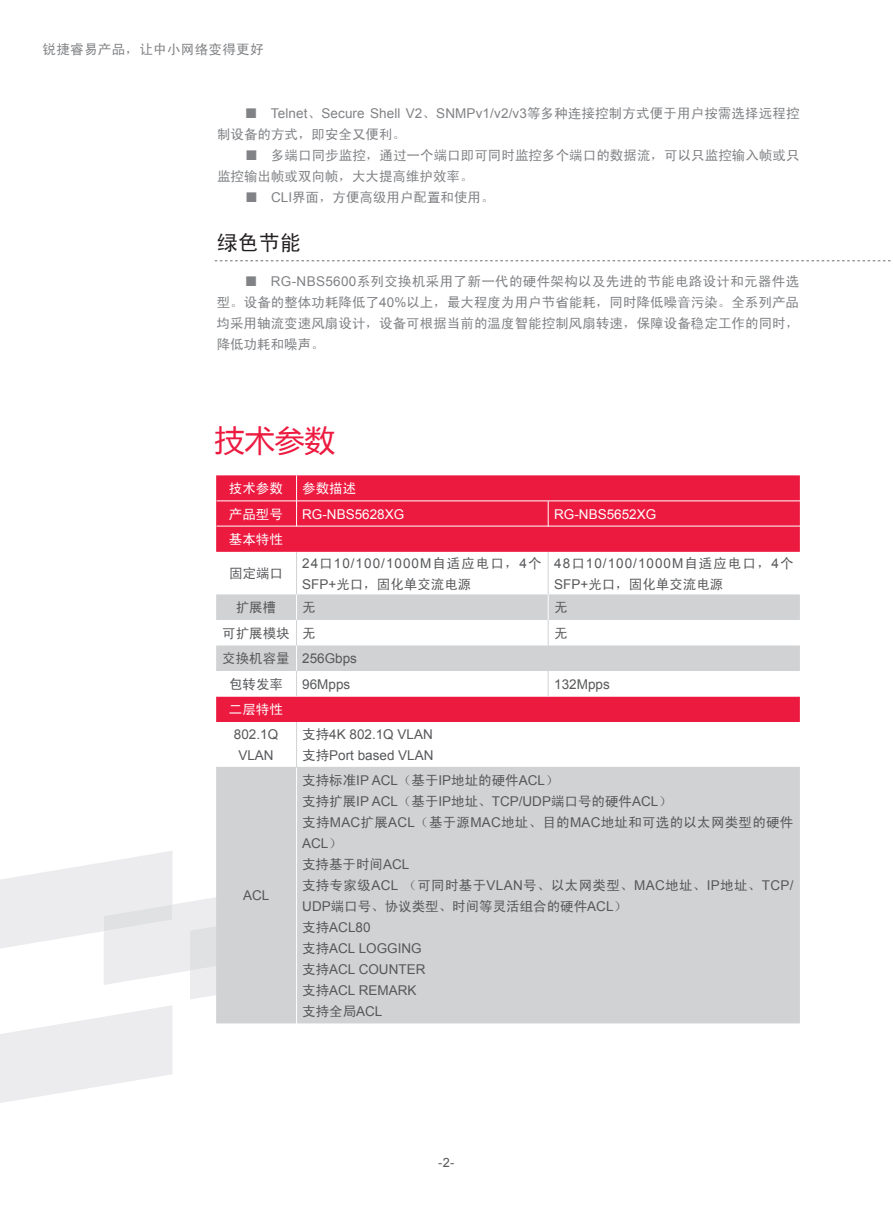
<style>
.page{position:relative;width:893px;height:1212px;background:#fff}
.page>*{position:absolute;margin:0;border:0;box-sizing:border-box;transform-origin:0 0}
.t1{font:30px "Microsoft Ya Hei";color:#ed1a40}
.t2{font:21px "Sim Hei";color:#231f20}
.t3{font:13.5px/21px "Sim Hei";letter-spacing:.005em;color:#808285}
.t4{font:13.5px/21px "Sim Hei";color:#57585a}
.t5{font:13.5px/21px "Arial";color:#57585a}
.t6{font:13.5px/21px "Sim Hei";letter-spacing:.02em;color:#57585a}
.t7{font:13.5px "Arial";letter-spacing:.01em;color:#808285}
.t8{font:13.5px "Arial";letter-spacing:.075em;color:#57585a}
.t9{font:13.5px "Arial";color:#fff}
.t10{font:13.5px "Sim Hei";color:#fff}
.t11{font:13.5px "Sim Hei";letter-spacing:.025em;color:#808285}
.t12{font:12.75px "Arial";color:#57585a}
.s1{font-family:"Sim Hei"}
.s2{font-family:"Arial"}
</style>
<div class="page">
<svg style="left:0;top:1005px;width:172px;height:98px"></svg>
<svg style="left:0;top:851px;width:216px;height:148px"></svg>
<svg style="left:215px;top:260px;width:676px;height:1px"></svg>
<div style="left:216px;top:475px;width:584px;height:77px;background:#ed1a40"></div>
<svg style="left:216px;top:594px;width:584px;height:429px;fill:#d1d2d4"></svg>
<hr style="left:296px;top:552px;width:1px;height:144px;background:#d1d2d4">
<hr style="left:296px;top:722px;width:1px;height:45px;background:#d1d2d4">
<hr style="left:296px;top:767px;width:1px;height:257px;background:#fff">
<hr style="left:296px;top:475px;width:1px;height:51px;background:#fff">
<svg style="left:296px;top:594px;width:1px;height:26px"></svg>
<hr style="left:548px;top:552px;width:1px;height:42px;background:#d1d2d4">
<svg style="left:548px;top:594px;width:1px;height:51px"></svg>
<svg style="left:548px;top:671px;width:1px;height:25px"></svg>
<svg style="left:548px;top:501px;width:1px;height:25px"></svg>
<svg style="left:296px;top:645px;width:1px;height:26px"></svg>
<hr style="left:217px;top:500px;width:583px;height:1px;background:#fff">
<hr style="left:217px;top:526px;width:583px;height:1px;background:#fff">
<p class="t11" style="left:43px;top:43px;width:223px">锐捷睿易产品，让中小网络变得更好</p>
<p class="t7" style="left:244px;top:104px;width:557px"><span class="s1">■</span> Telnet<span class="s1">、</span>Secure Shell V2<span class="s1">、</span>SNMPv1/v2/v3<span class="s1">等多种连接控制方式便于用户按需选择远程控</span></p>
<p class="t3" style="left:217px;top:124px;width:190px">制设备的方式，即安全又便利。</p>
<p class="t3" style="left:217px;top:145px;width:584px;text-indent:28px">■ 多端口同步监控，通过一个端口即可同时监控多个端口的数据流，可以只监控输入帧或只监控输出帧或双向帧，大大提高维护效率。</p>
<p class="t3" style="left:245px;top:187px;width:251px">■ <span class="s2">CLI</span>界面，方便高级用户配置和使用。</p>
<h2 class="t2" style="left:217px;top:232px;width:85px">绿色节能</h2>
<p class="t3" style="left:216px;top:271px;width:584px;text-align:justify;text-indent:28px">■ <span class="s2">RG-NBS5600</span>系列交换机采用了新一代的硬件架构以及先进的节能电路设计和元器件选型。设备的整体功耗降低了<span class="s2">40%</span>以上，最大程度为用户节省能耗，同时降低噪音污染。全系列产品均采用轴流变速风扇设计，设备可根据当前的温度智能控制风扇转速，保障设备稳定工作的同时，降低功耗和噪声。</p>
<h1 class="t1" style="left:215px;top:420px;width:121px">技术参数</h1>
<p class="t10" style="left:229px;top:481px;width:55px">技术参数</p>
<p class="t10" style="left:302px;top:481px;width:55px">参数描述</p>
<p class="t10" style="left:229px;top:507px;width:55px">产品型号</p>
<p class="t9" style="left:302px;top:505px;width:104px">RG-NBS5628XG</p>
<p class="t9" style="left:554px;top:505px;width:104px">RG-NBS5652XG</p>
<p class="t10" style="left:229px;top:532px;width:55px">基本特性</p>
<p class="t4" style="left:229px;top:563px;width:55px">固定端口</p>
<p class="t8" style="left:302px;top:554px;width:241px">24<span class="s1">口</span>10/100/1000M<span class="s1">自适应电口，</span>4<span class="s1">个</span></p>
<p class="t4" style="left:302px;top:573px;width:171px"><span class="s2">SFP+</span>光口，固化单交流电源</p>
<p class="t8" style="left:554px;top:554px;width:241px">48<span class="s1">口</span>10/100/1000M<span class="s1">自适应电口，</span>4<span class="s1">个</span></p>
<p class="t4" style="left:554px;top:573px;width:171px"><span class="s2">SFP+</span>光口，固化单交流电源</p>
<p class="t4" style="left:236px;top:597px;width:42px">扩展槽</p>
<p class="t4" style="left:302px;top:597px;width:15px">无</p>
<p class="t4" style="left:554px;top:597px;width:15px">无</p>
<p class="t4" style="left:222px;top:622px;width:95px">可扩展模块 无</p>
<p class="t4" style="left:554px;top:622px;width:15px">无</p>
<p class="t5" style="left:222px;top:648px;width:136px"><span class="s1">交换机容量</span> 256Gbps</p>
<p class="t4" style="left:229px;top:673px;width:55px">包转发率</p>
<p class="t5" style="left:302px;top:673px;width:50px">96Mpps</p>
<p class="t5" style="left:554px;top:673px;width:57px">132Mpps</p>
<p class="t10" style="left:229px;top:702px;width:55px">二层特性</p>
<p class="t5" style="left:234px;top:724px;width:46px;text-align:center">802.1Q<br>VLAN</p>
<p class="t5" style="left:302px;top:724px;width:133px"><span class="s1">支持</span>4K 802.1Q VLAN<span class="s1">支持</span>Port based VLAN</p>
<p class="t5" style="left:243px;top:885px;width:28px">ACL</p>
<p class="t6" style="left:302px;top:769px;width:493px">支持标准<span class="s2">IP ACL</span>（基于<span class="s2">IP</span>地址的硬件<span class="s2">ACL</span>）<br>支持扩展<span class="s2">IP ACL</span>（基于<span class="s2">IP</span>地址、<span class="s2">TCP/UDP</span>端口号的硬件<span class="s2">ACL</span>）<br>支持<span class="s2">MAC</span>扩展<span class="s2">ACL</span>（基于源<span class="s2">MAC</span>地址、目的<span class="s2">MAC</span>地址和可选的以太网类型的硬件</p>
<p class="t5" style="left:302px;top:832px;width:41px">ACL<span class="s1">）</span></p>
<p class="t4" style="left:302px;top:853px;width:493px">支持基于时间<span class="s2">ACL<br></span>支持专家级<span class="s2">ACL</span> （可同时基于<span class="s2">VLAN</span>号、以太网类型、<span class="s2">MAC</span>地址、<span class="s2">IP</span>地址、<span class="s2">TCP/<br>UDP</span>端口号、协议类型、时间等灵活组合的硬件<span class="s2">ACL</span>）</p>
<p class="t5" style="left:302px;top:916px;width:125px"><span class="s1">支持</span>ACL80<br><span class="s1">支持</span>ACL LOGGING<span class="s1">支持</span>ACL COUNTER<span class="s1">支持</span>ACL REMARK</p>
<p class="t4" style="left:302px;top:1000px;width:82px">支持全局<span class="s2">ACL</span></p>
<p class="t12" style="left:438px;top:1154px;width:18px">-2-</p>
</div>
